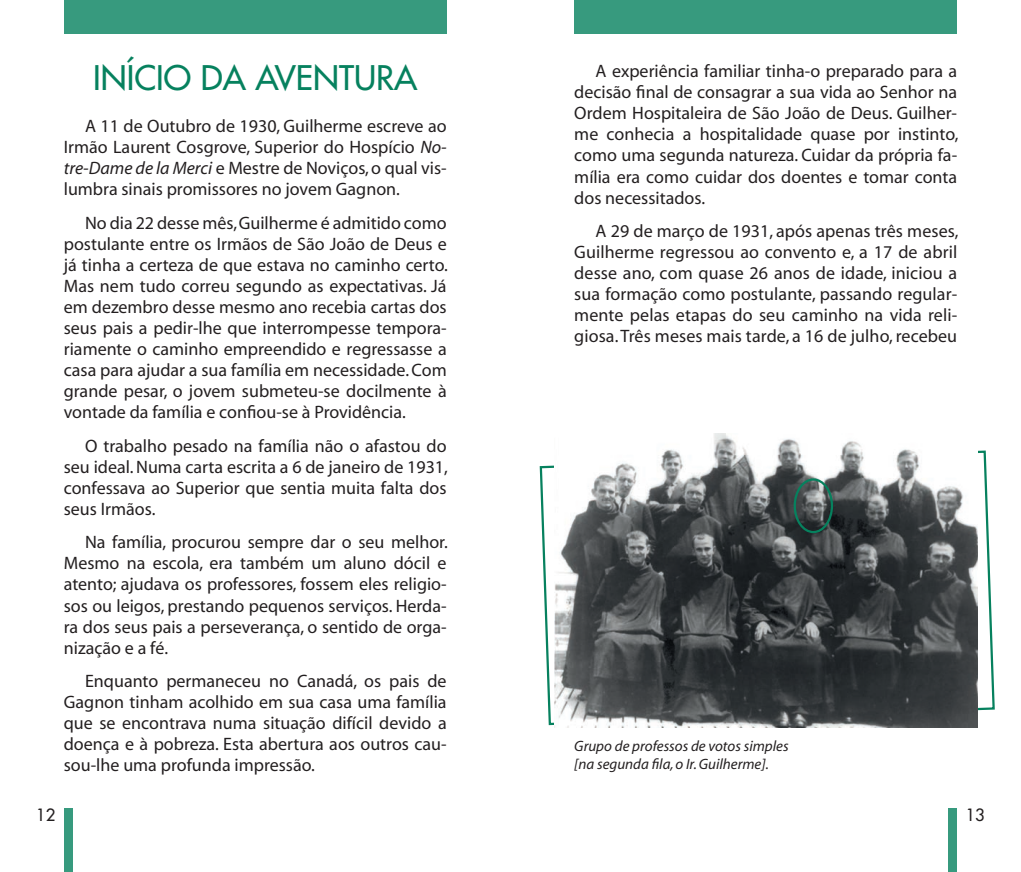
<style>
.page{position:relative;width:1021px;height:872px;background:#fff}
.page>*{position:absolute;margin:0;border:0;box-sizing:border-box;transform-origin:0 0}
.t1{font:33px "Futura";color:#06815e}
.t2{font:18px/21px "Myriad";color:#231f20;text-align:justify}
.t3{font:16.5px "Futura";color:#231f20}
.t4{font:italic 15px/18px "Myriad";color:#231f20}
.s1{font-style:italic}
</style>
<div class="page">
<div style="left:64px;top:808px;width:8px;height:64px;background:#379a7e"></div>
<div style="left:948px;top:808px;width:9px;height:64px;background:#379a7e"></div>
<div style="left:64px;top:0;width:382px;height:34px;background:#379a7e"></div>
<div style="left:574px;top:0;width:383px;height:34px;background:#379a7e"></div>
<svg style="left:539px;top:450px;width:456px;height:276px"></svg>
<img style="left:554px;top:433px;width:423px;height:294px">
<div style="left:793px;top:478px;width:40px;height:55px;border:2px solid #06815e;border-radius:50%"></div>
<h1 class="t1" style="left:93px;top:56px;width:325px">INÍCIO DA AVENTURA</h1>
<p class="t2" style="left:64px;top:116px;width:384px;text-indent:21px">A 11 de Outubro de 1930, Guilherme escreve ao Irmão Laurent Cosgrove, Superior do Hospício <span class="s1">No&shy;tre-Dame de la Merci</span> e Mestre de Noviços, o qual vis&shy;lumbra sinais promissores no jovem Gagnon.</p>
<p class="t2" style="left:64px;top:213px;width:385px;text-indent:21px">No dia 22 desse mês, Guilherme é admitido como postulante entre os Irmãos de São João de Deus e já tinha a certeza de que estava no caminho certo.<br>Mas nem tudo correu segundo as expectativas. Já em dezembro desse mesmo ano recebia cartas dos seus pais a pedir-lhe que interrompesse tempora&shy;riamente o caminho empreendido e regressasse a casa para ajudar a sua família em necessidade. Com grande pesar, o jovem submeteu-se docilmente à vontade da família e confiou-se à Providência.</p>
<p class="t2" style="left:64px;top:436px;width:385px;text-indent:21px">O trabalho pesado na família não o afastou do seu ideal. Numa carta escrita a 6 de janeiro de 1931, confessava ao Superior que sentia muita falta dos seus Irmãos.</p>
<p class="t2" style="left:64px;top:533px;width:385px;text-indent:21px">Na família, procurou sempre dar o seu melhor.<br>Mesmo na escola, era também um aluno dócil e atento; ajudava os professores, fossem eles religio&shy;sos ou leigos, prestando pequenos serviços. Herda&shy;ra dos seus pais a perseverança, o sentido de orga&shy;nização e a fé.</p>
<p class="t2" style="left:64px;top:671px;width:384px;text-indent:21px">Enquanto permaneceu no Canadá, os pais de Gagnon tinham acolhido em sua casa uma família que se encontrava numa situação difícil devido a doença e à pobreza. Esta abertura aos outros cau&shy;sou-lhe uma profunda impressão.</p>
<p class="t2" style="left:574px;top:62px;width:385px;text-indent:21px">A experiência familiar tinha-o preparado para a decisão final de consagrar a sua vida ao Senhor na Ordem Hospitaleira de São João de Deus. Guilher&shy;me conhecia a hospitalidade quase por instinto, como uma segunda natureza. Cuidar da própria fa&shy;mília era como cuidar dos doentes e tomar conta dos necessitados.</p>
<p class="t2" style="left:574px;top:221px;width:385px;text-indent:21px">A 29 de março de 1931, após apenas três meses, Guilherme regressou ao convento e, a 17 de abril desse ano, com quase 26 anos de idade, iniciou a sua formação como postulante, passando regular&shy;mente pelas etapas do seu caminho na vida reli&shy;giosa. Três meses mais tarde, a 16 de julho, recebeu</p>
<p class="t4" style="left:574px;top:738px;width:216px">Grupo de professos de votos simples [na segunda fila, o Ir. Guilherme].</p>
<p class="t3" style="left:36px;top:804px;width:21px">12</p>
<p class="t3" style="left:965px;top:804px;width:21px">13</p>
</div>
